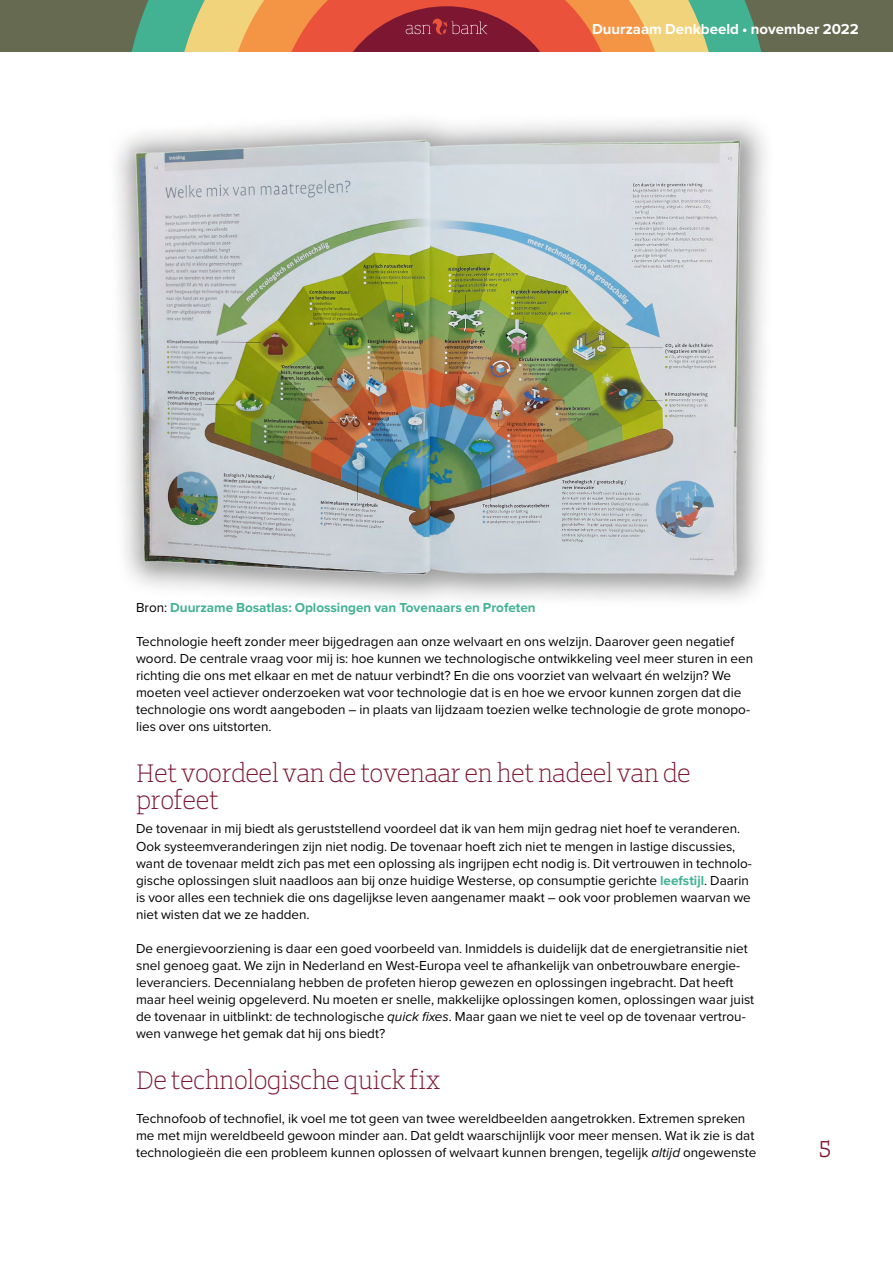
<style>
.page{position:relative;width:893px;height:1263px;background:#fff}
.page>*{position:absolute;margin:0;border:0;box-sizing:border-box;transform-origin:0 0}
._1e_tussenkop{font:27px/27px "ASN Bank Slab";color:#7c1631}
.t1{font:600 24px "ASN Bank Slab";color:#7c1631}
.t2{font:700 15px "Proxima Nova";color:#fff}
._01_broodtekst{font:13.5px/17px "Proxima Nova";color:#000}
._01_broodtekst-2{font:700 13.5px "Proxima Nova";color:#42b293}
.s1{font-weight:400;color:#000}
.s2{font-weight:700;color:#42b293}
.s3{font-style:italic}
</style>
<div class="page">
<div style="left:0;top:0;width:893px;height:51px;background:#666a50"></div>
<svg style="left:132px;top:0;width:629px;height:51px;background:#b97c57"></svg>
<img style="left:116px;top:121px;width:650px;height:479px">
<p class="t2" style="left:592px;top:18px;width:268px">Duurzaam Denkbeeld • november 2022</p>
<p class="_01_broodtekst-2" style="left:136px;top:598px;width:401px"><span class="s1">Bron:</span> Duurzame Bosatlas: Oplossingen van Tovenaars en Profeten</p>
<p class="_01_broodtekst" style="left:136px;top:633px;width:619px">Technologie heeft zonder meer bijgedragen aan onze welvaart en ons welzijn. Daarover geen negatief woord. De centrale vraag voor mij is: hoe kunnen we technologische ontwikkeling veel meer sturen in een richting die ons met elkaar en met de natuur verbindt? En die ons voorziet van welvaart én welzijn? We moeten veel actiever onderzoeken wat voor technologie dat is en hoe we ervoor kunnen zorgen dat die technologie ons wordt aangeboden – in plaats van lijdzaam toezien welke technologie de grote monopo&shy;lies over ons uitstorten.</p>
<p class="_1e_tussenkop" style="left:136px;top:759px;width:556px">Het voordeel van de tovenaar en het nadeel van de profeet</p>
<p class="_01_broodtekst" style="left:136px;top:820px;width:617px">De tovenaar in mij biedt als geruststellend voordeel dat ik van hem mijn gedrag niet hoef te veranderen.<br>Ook systeemveranderingen zijn niet nodig. De tovenaar hoeft zich niet te mengen in lastige discussies, want de tovenaar meldt zich pas met een oplossing als ingrijpen echt nodig is. Dit vertrouwen in technolo&shy;gische oplossingen sluit naadloos aan bij onze huidige Westerse, op consumptie gerichte <span class="s2">leefstijl</span>. Daarin is voor alles een techniek die ons dagelijkse leven aangenamer maakt – ook voor problemen waarvan we niet wisten dat we ze hadden.</p>
<p class="_01_broodtekst" style="left:136px;top:939px;width:620px">De energievoorziening is daar een goed voorbeeld van. Inmiddels is duidelijk dat de energietransitie niet snel genoeg gaat. We zijn in Nederland en West-Europa veel te afhankelijk van onbetrouwbare energie&shy;leveranciers. Decennialang hebben de profeten hierop gewezen en oplossingen ingebracht. Dat heeft maar heel weinig opgeleverd. Nu moeten er snelle, makkelijke oplossingen komen, oplossingen waar juist de tovenaar in uitblinkt: de technologische <span class="s3">quick fixes</span>. Maar gaan we niet te veel op de tovenaar vertrou&shy;wen vanwege het gemak dat hij ons biedt?</p>
<p class="_1e_tussenkop" style="left:136px;top:1065px;width:306px">De technologische quick fix</p>
<p class="_01_broodtekst" style="left:136px;top:1109px;width:622px">Technofoob of technofiel, ik voel me tot geen van twee wereldbeelden aangetrokken. Extremen spreken me met mijn wereldbeeld gewoon minder aan. Dat geldt waarschijnlijk voor meer mensen. Wat ik zie is dat technologieën die een probleem kunnen oplossen of welvaart kunnen brengen, tegelijk <span class="s3">altijd</span> ongewenste</p>
<p class="t1" style="left:819px;top:1131px;width:14px">5</p>
</div>
